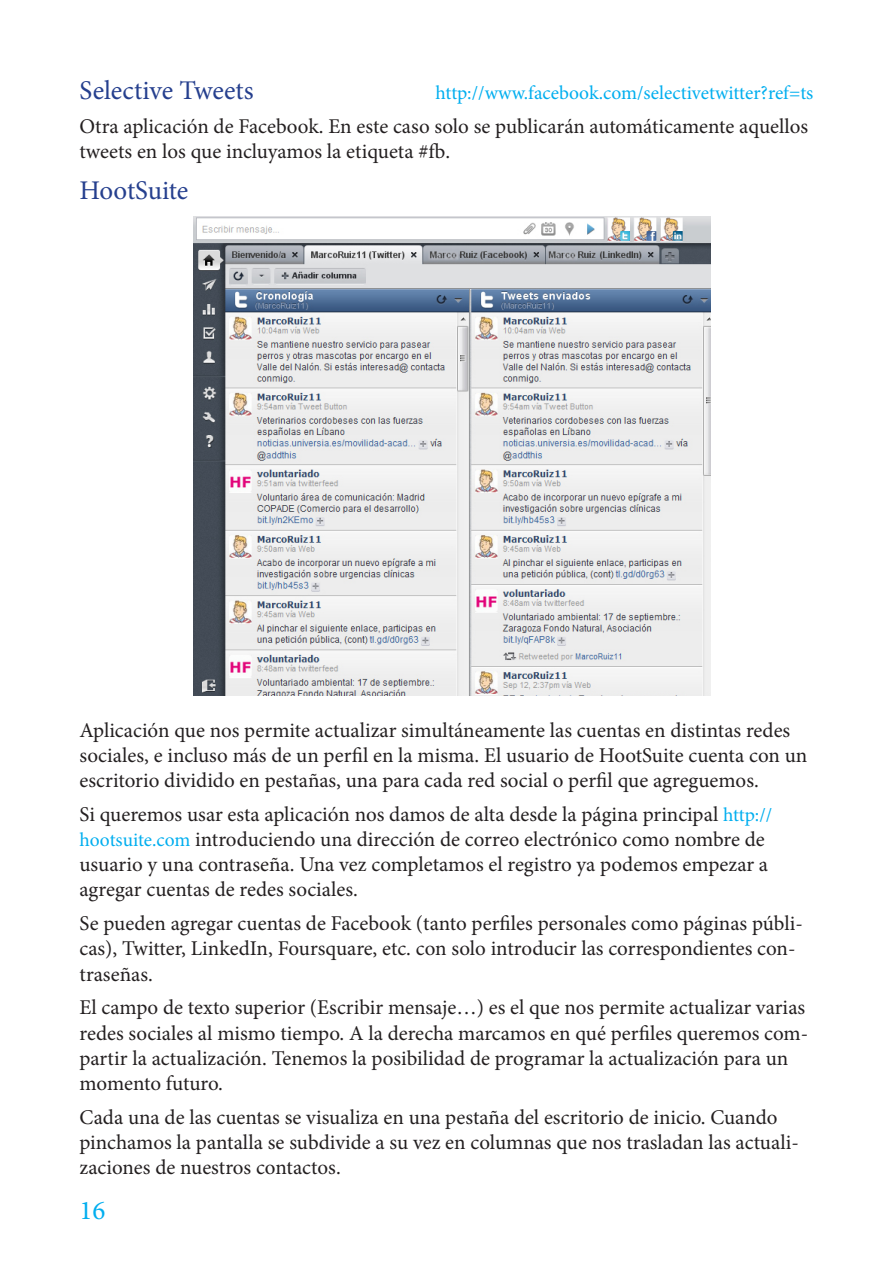
<style>
.page{position:relative;width:893px;height:1263px;background:#fff}
.page>*{position:absolute;margin:0;border:0;box-sizing:border-box;transform-origin:0 0}
.t1{font:27px "Minion Pro";color:#253f8e}
.t2{font:27px "Minion Pro";color:#00aeef}
.t3{font:21px/25.2px "Minion Pro";color:#231f20}
.t4{font:19.5px "Minion Pro";color:#00aeef}
.s1{font-size:19.5px;color:#00aeef}
</style>
<div class="page">
<img style="left:193px;top:217px;width:517px;height:478px">
<p class="t1" style="left:80px;top:72px;width:176px">Selective Tweets</p>
<p class="t4" style="left:436px;top:80px;width:379px">http://www.facebook.com/selectivetwitter?ref=ts</p>
<p class="t3" style="left:80px;top:114px;width:730px">Otra aplicación de Facebook. En este caso solo se publicarán automáticamente aquellos tweets en los que incluyamos la etiqueta #fb.</p>
<p class="t1" style="left:80px;top:172px;width:110px">HootSuite</p>
<p class="t3" style="left:80px;top:717px;width:729px">Aplicación que nos permite actualizar simultáneamente las cuentas en distintas redes sociales, e incluso más de un perfil en la misma. El usuario de HootSuite cuenta con un escritorio dividido en pestañas, una para cada red social o perfil que agreguemos.</p>
<p class="t3" style="left:80px;top:802px;width:694px">Si queremos usar esta aplicación nos damos de alta desde la página principal <span class="s1">http:// hootsuite.com</span> introduciendo una dirección de correo electrónico como nombre de usuario y una contraseña. Una vez completamos el registro ya podemos empezar a agregar cuentas de redes sociales.</p>
<p class="t3" style="left:80px;top:911px;width:725px">Se pueden agregar cuentas de Facebook (tanto perfiles personales como páginas públi&shy;cas), Twitter, LinkedIn, Foursquare, etc. con solo introducir las correspondientes con&shy;traseñas.</p>
<p class="t3" style="left:80px;top:995px;width:730px">El campo de texto superior (Escribir mensaje…) es el que nos permite actualizar varias redes sociales al mismo tiempo. A la derecha marcamos en qué perfiles queremos com&shy;partir la actualización. Tenemos la posibilidad de programar la actualización para un momento futuro.</p>
<p class="t3" style="left:80px;top:1104px;width:721px">Cada una de las cuentas se visualiza en una pestaña del escritorio de inicio. Cuando pinchamos la pantalla se subdivide a su vez en columnas que nos trasladan las actuali&shy;zaciones de nuestros contactos.</p>
<p class="t2" style="left:80px;top:1192px;width:27px">16</p>
</div>
